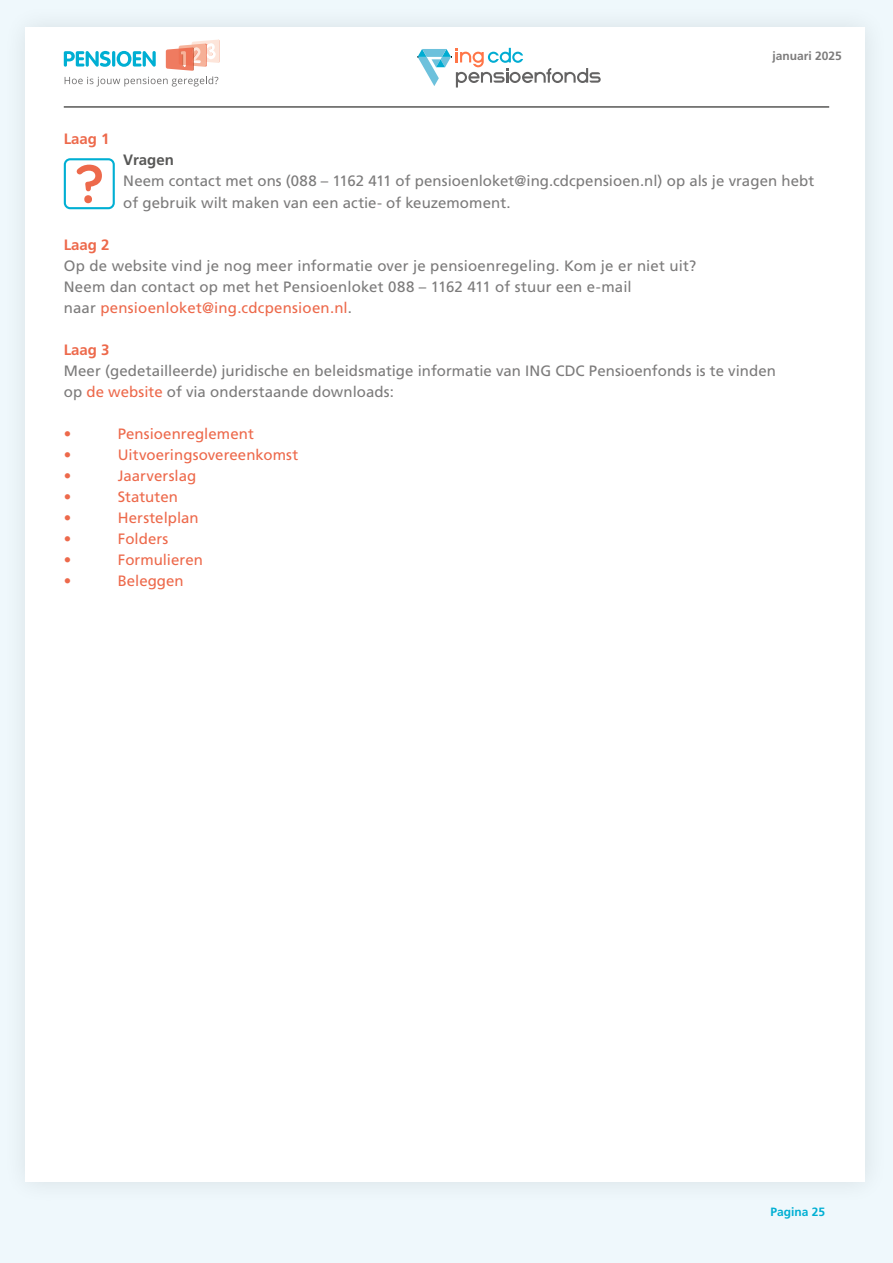
<style>
.page{position:relative;width:893px;height:1263px;background:#eff8fc}
.page>*{position:absolute;margin:0;border:0;box-sizing:border-box;transform-origin:0 0}
.t1{font:15px/21px "Frutiger LT Std";letter-spacing:.005em;color:#7c7b7b}
.t2{font:15px "Frutiger LT Std";letter-spacing:.005em;color:#ed694b}
.t3{font:700 15px "Frutiger LT Std";color:#ed694b}
.t4{font:700 15px "Frutiger LT Std";letter-spacing:.005em;color:#575756}
.t5{font:700 12px "Frutiger LT Std";color:#7c7b7b}
.t6{font:700 12px "Frutiger LT Std";color:#00afd3}
.s1{color:#ed694b}
</style>
<div class="page">
<div style="left:26px;top:28px;width:839px;height:1154px;background:#fff"></div>
<svg style="left:418px;top:48px;width:183px;height:40px"></svg>
<svg style="left:64px;top:40px;width:156px;height:47px"></svg>
<hr style="left:64px;top:106px;width:765px;height:2px;background:#575756">
<svg style="left:64px;top:158px;width:51px;height:51px"></svg>
<p class="t5" style="left:773px;top:49px;width:71px">januari 2 025</p>
<p class="t3" style="left:64px;top:130px;width:47px">Laag 1</p>
<p class="t4" style="left:123px;top:151px;width:52px">Vragen</p>
<p class="t1" style="left:123px;top:171px;width:692px">Neem contact met ons (088 – 1162 411 of pensioenloket@ing.cdcpensioen.nl) op als je vragen hebt of gebruik wilt maken van een actie- of keuzemoment.</p>
<p class="t3" style="left:64px;top:235px;width:47px">Laag 2</p>
<p class="t1" style="left:64px;top:255px;width:634px">Op de website vind je nog meer informatie over je pensioenregeling. Kom je er niet uit?<br>Neem dan contact op met het Pensioenloket 088 – 1162 411 of stuur een e-mail<br>naar <span class="s1">pensioenloket@ing.cdcpensioen.nl</span>.</p>
<p class="t3" style="left:64px;top:340px;width:47px">Laag 3</p>
<p class="t1" style="left:64px;top:360px;width:714px">Meer (gedetailleerde) juridische en beleidsmatige informatie van ING CDC Pensioenfonds is te vinden op <span class="s1">de website</span> of via onderstaande downloads:</p>
<p class="t2" style="left:64px;top:424px;width:9px">•</p>
<p class="t2" style="left:118px;top:424px;width:138px">Pensioenreglement</p>
<p class="t2" style="left:64px;top:445px;width:9px">•</p>
<p class="t2" style="left:118px;top:445px;width:182px">Uitvoeringsovereenkomst</p>
<p class="t2" style="left:64px;top:466px;width:9px">•</p>
<p class="t2" style="left:118px;top:466px;width:80px">Jaarverslag</p>
<p class="t2" style="left:64px;top:487px;width:9px">•</p>
<p class="t2" style="left:118px;top:487px;width:62px">Statuten</p>
<p class="t2" style="left:64px;top:508px;width:9px">•</p>
<p class="t2" style="left:118px;top:508px;width:82px">Herstelplan</p>
<p class="t2" style="left:64px;top:529px;width:9px">•</p>
<p class="t2" style="left:118px;top:529px;width:52px">Folders</p>
<p class="t2" style="left:64px;top:550px;width:9px">•</p>
<p class="t2" style="left:118px;top:550px;width:87px">Formulieren</p>
<p class="t2" style="left:64px;top:571px;width:9px">•</p>
<p class="t2" style="left:118px;top:571px;width:67px">Beleggen</p>
<p class="t6" style="left:770px;top:1205px;width:56px">Pagina 25</p>
</div>
